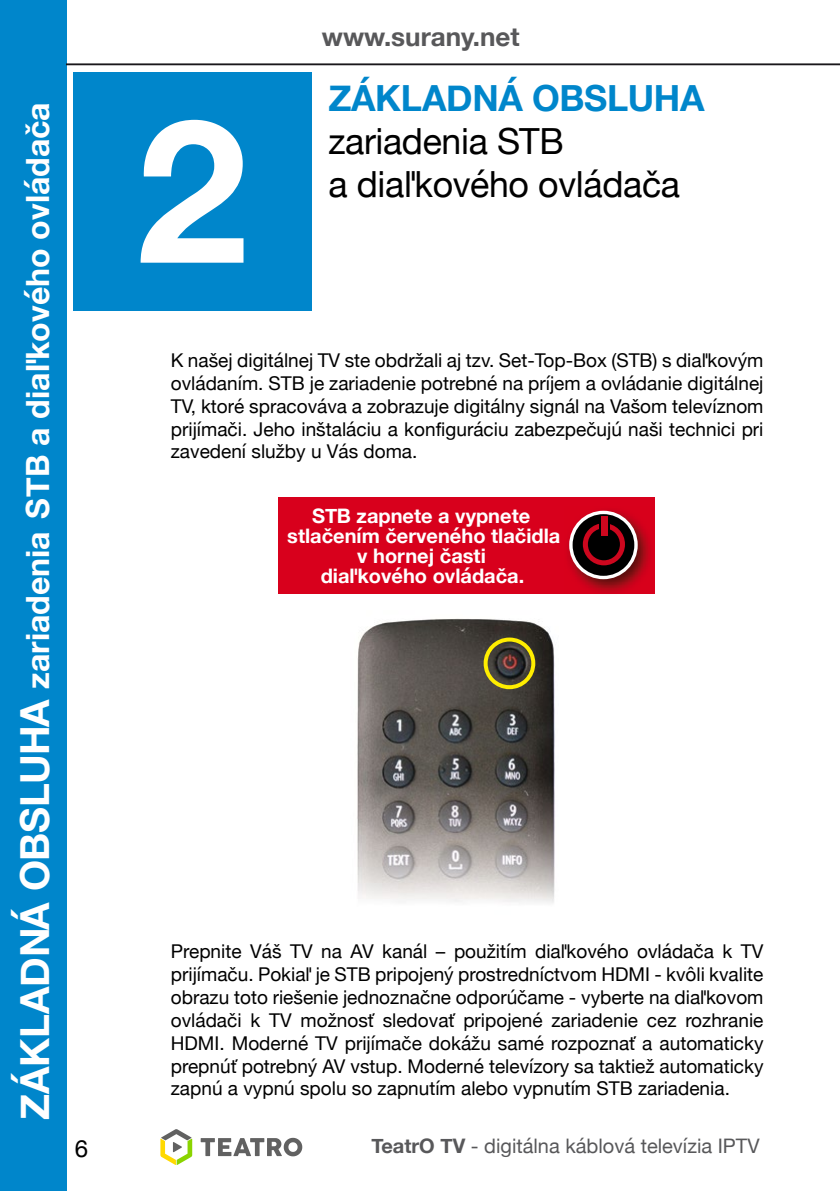
<style>
.page{position:relative;width:840px;height:1191px;background:#fff}
.page>*{position:absolute;margin:0;border:0;box-sizing:border-box;transform-origin:0 0}
.t1{font:700 200px "Helvetica Neue";color:#fff}
.t2{font:36px/43.2px "Helvetica Neue";letter-spacing:-.01em;color:#000}
.t3{font:700 36px "Helvetica Neue";letter-spacing:-.01em;color:#0086cb}
.t4{font:700 32px "Helvetica Neue";color:#fff}
.t5{font:700 26px "Helvetica Neue";color:#58585a}
.t6{font:24px "Helvetica Neue";color:#000}
.t7{font:700 20px/20px "Helvetica Neue";color:#fff;text-align:center}
.t8{font:20px "Helvetica Neue";color:#58585a}
.t9{font:19px/22.8px "Helvetica Neue";color:#000;text-align:justify}
.s1{font-size:40px}
.s2{font-weight:700}
</style>
<div class="page">
<div style="left:0;top:0;width:67px;height:1191px;background:#0086cb"></div>
<div style="left:73px;top:72px;width:238px;height:238px;background:#0086cb"></div>
<div style="left:279px;top:497px;width:375px;height:96px;background:#d8001c"></div>
<img style="left:564px;top:510px;width:89px;height:84px">
<svg style="left:569px;top:511px;width:68px;height:68px"></svg>
<svg style="left:599px;top:517px;width:10px;height:13px"></svg>
<div style="left:601px;top:516px;width:6px;height:20px;background:#cd071e"></div>
<img style="left:357px;top:618px;width:198px;height:285px">
<svg style="left:483px;top:637px;width:52px;height:52px;background:#696029"></svg>
<hr style="left:66px;top:64px;width:773px;height:1px;background:#1a171b">
<svg style="left:200px;top:1137px;width:102px;height:19px"></svg>
<svg style="left:160px;top:1129px;width:32px;height:36px"></svg>
<h3 class="t4" style="left:13px;top:1120px;width:1019px;rotate:-90deg"><span class="s1">ZÁKLADNÁ OBSLUHA</span> zariadenia STB a diaľkového ovládača</h3>
<p class="t6" style="left:75px;top:1131px;width:15px">6</p>
<h1 class="t1" style="left:136px;top:34px;width:113px">2</h1>
<h3 class="t5" style="left:322px;top:17px;width:199px">www.surany.net</h3>
<h2 class="t3" style="left:328px;top:69px;width:377px">ZÁKLADNÁ OBSLUHA</h2>
<h2 class="t2" style="left:328px;top:121px;width:353px">zariadenia STB<br>a diaľkového ovládača</h2>
<p class="t9" style="left:171px;top:350px;width:594px">K našej digitálnej TV ste obdržali aj tzv. Set-Top-Box (STB) s diaľkovým ovládaním. STB je zariadenie potrebné na príjem a ovládanie digitálnej TV, ktoré spracováva a zobrazuje digitálny signál na Vašom televíznom prijímači. Jeho inštaláciu a konfiguráciu zabezpečujú naši technici pri zavedení služby u Vás doma.</p>
<p class="t7" style="left:287px;top:506px;width:274px">STB zapnete a vypnete stlačením červeného tlačidla v hornej časti<br>diaľkového ovládača.</p>
<p class="t9" style="left:171px;top:941px;width:594px">Prepnite Váš TV na AV kanál – použitím diaľkového ovládača k TV prijímaču. Pokiaľ je STB pripojený prostredníctvom HDMI - kvôli kvalite obrazu toto riešenie jednoznačne odporúčame - vyberte na diaľkovom ovládači k TV možnosť sledovať pripojené zariadenie cez rozhranie HDMI. Moderné TV prijímače dokážu samé rozpoznať a automaticky prepnúť potrebný AV vstup. Moderné televízory sa taktiež automaticky zapnú a vypnú spolu so zapnutím alebo vypnutím STB zariadenia.</p>
<p class="t8" style="left:371px;top:1131px;width:389px"><span class="s2">TeatrO TV</span> - digitálna káblová televízia IPTV</p>
</div>
